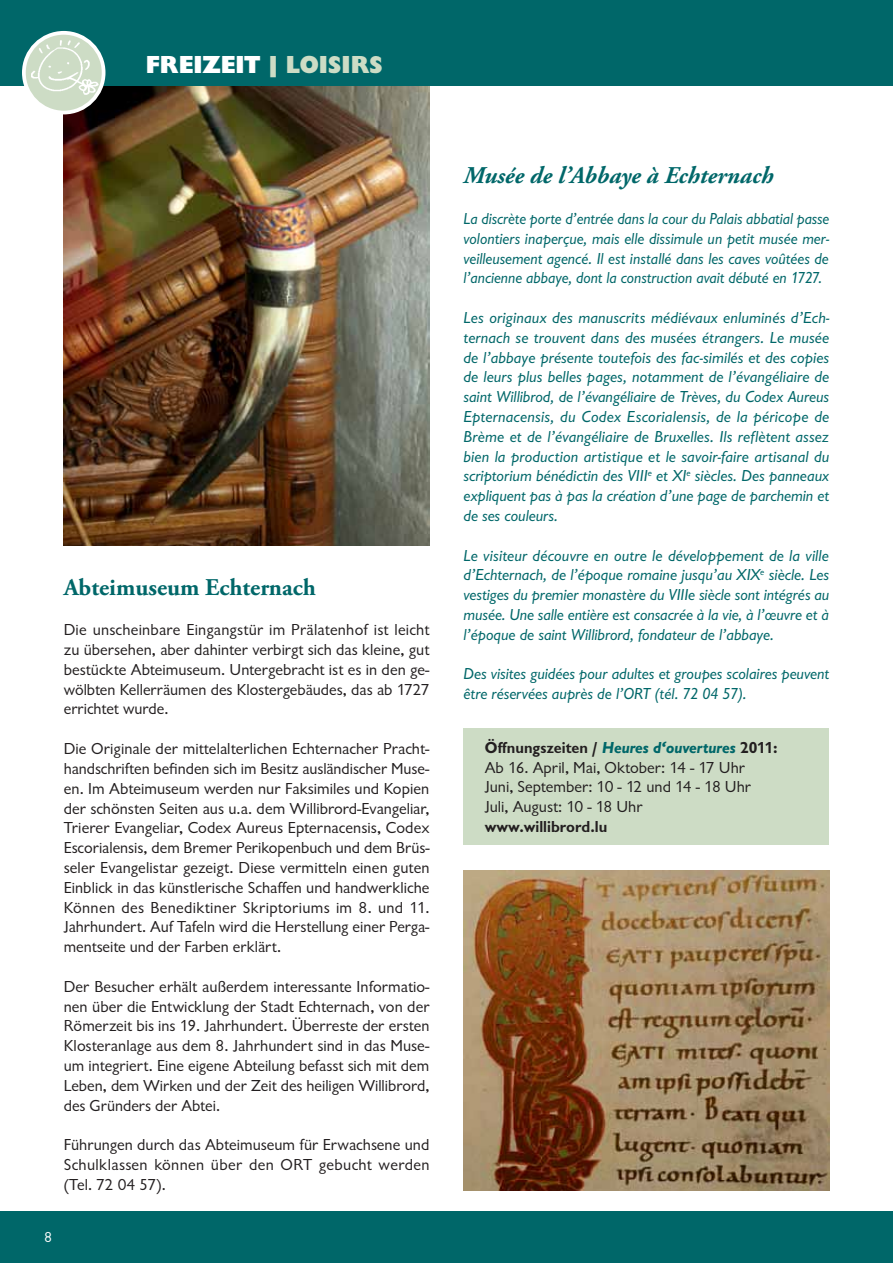
<style>
.page{position:relative;width:893px;height:1263px;background:#fff}
.page>*{position:absolute;margin:0;border:0;box-sizing:border-box;transform-origin:0 0}
.t1{font:800 25.5px "Chantilly";color:#fff}
.t2{font:italic 700 24px "Adobe Garamond Pro";color:#006769}
.t3{font:700 24px "Adobe Garamond Pro";color:#006769}
.t4{font:16.5px/19.8px "Chantilly";color:#231f20;text-align:justify}
.t5{font:italic 16.5px/19.8px "Chantilly";color:#006769;text-align:justify}
.t6{font:italic 16.5px/19.8px "Chantilly";color:#006769;text-align:justify;scale:.96 1}
.t7{font:700 16.5px "Chantilly";color:#231f20}
.t8{font:15px "Chantilly";color:#fff}
.s1{color:#cddcc5}
.s2{font-weight:700}
.s3{font-weight:700;font-style:italic;color:#006769}
</style>
<div class="page">
<img style="left:64px;top:85px;width:365px;height:461px">
<div style="left:0;top:1212px;width:893px;height:51px;background:#006769"></div>
<div style="left:0;top:0;width:893px;height:85px;background:#006769"></div>
<svg style="left:24px;top:33px;width:80px;height:80px"></svg>
<div style="left:22px;top:31px;width:83px;height:83px;border:4px solid #fff;border-radius:50%"></div>
<img style="left:31px;top:40px;width:70px;height:67px">
<img style="left:463px;top:871px;width:366px;height:320px">
<div style="left:463px;top:728px;width:366px;height:116px;background:#cddcc5"></div>
<h1 class="t1" style="left:146px;top:50px;width:238px">FREIZEIT <span class="s1">| LOISIRS</span></h1>
<h2 class="t3" style="left:64px;top:573px;width:254px">Abteimuseum Echternach</h2>
<p class="t4" style="left:64px;top:620px;width:367px">Die unscheinbare Eingangstür im Prälatenhof ist leicht zu übersehen, aber dahinter verbirgt sich das kleine, gut bestückte Abteimuseum. Untergebracht ist es in den ge&shy;wölbten Kellerräumen des Klostergebäudes, das ab 1727 errichtet wurde.</p>
<p class="t4" style="left:64px;top:739px;width:367px">Die Originale der mittelalterlichen Echternacher Pracht&shy;handschriften befinden sich im Besitz ausländischer Muse&shy;en. Im Abteimuseum werden nur Faksimiles und Kopien der schönsten Seiten aus u.a. dem Willibrord-Evangeliar, Trierer Evangeliar, Codex Aureus Epternacensis, Codex Escorialensis, dem Bremer Perikopenbuch und dem Brüs&shy;seler Evangelistar gezeigt. Diese vermitteln einen guten Einblick in das künstlerische Schaffen und handwerkliche Können des Benediktiner Skriptoriums im 8. und 11.<br>Jahrhundert. Auf Tafeln wird die Herstellung einer Perga&shy;mentseite und der Farben erklärt.</p>
<p class="t4" style="left:64px;top:977px;width:367px">Der Besucher erhält außerdem interessante Informatio&shy;nen über die Entwicklung der Stadt Echternach, von der Römerzeit bis ins 19. Jahrhundert. Überreste der ersten Klosteranlage aus dem 8. Jahrhundert sind in das Muse&shy;um integriert. Eine eigene Abteilung befasst sich mit dem Leben, dem Wirken und der Zeit des heiligen Willibrord, des Gründers der Abtei.</p>
<p class="t4" style="left:64px;top:1135px;width:367px">Führungen durch das Abteimuseum für Erwachsene und Schulklassen können über den ORT gebucht werden (Tel. 72 04 57).</p>
<p class="t8" style="left:44px;top:1229px;width:9px">8</p>
<h2 class="t2" style="left:463px;top:162px;width:311px">Musée de l’Abbaye à Echternach</h2>
<p class="t6" style="left:463px;top:209px;width:383px">La discrète porte d’entrée dans la cour du Palais abbatial passe volontiers inaperçue, mais elle dissimule un petit musée mer&shy;veilleusement agencé. Il est installé dans les caves voûtées de l’ancienne abbaye, dont la construction avait débuté en 1727.</p>
<p class="t5" style="left:463px;top:308px;width:367px">Les originaux des manuscrits médiévaux enluminés d’Ech&shy;ternach se trouvent dans des musées étrangers. Le musée de l’abbaye présente toutefois des fac-similés et des copies de leurs plus belles pages, notamment de l’évangéliaire de saint Willibrod, de l’évangéliaire de Trèves, du Codex Aureus Epternacensis, du Codex Escorialensis, de la péricope de Brème et de l’évangéliaire de Bruxelles. Ils reflètent assez bien la production artistique et le savoir-faire artisanal du scriptorium bénédictin des VIII<sup>e</sup> et XI<sup>e</sup> siècles. Des panneaux expliquent pas à pas la création d’une page de parchemin et de ses couleurs.</p>
<p class="t5" style="left:463px;top:545px;width:367px">Le visiteur découvre en outre le développement de la ville d’Echternach, de l’époque romaine jusqu’au XIX<sup>e</sup> siècle. Les vestiges du premier monastère du VIIIe siècle sont intégrés au musée. Une salle entière est consacrée à la vie, à l’œuvre et à l’époque de saint Willibrord, fondateur de l’abbaye.</p>
<p class="t5" style="left:463px;top:664px;width:367px">Des visites guidées pour adultes et groupes scolaires peuvent être réservées auprès de l’ORT (tél. 72 04 57).</p>
<p class="t4" style="left:485px;top:738px;width:294px;text-align:left"><span class="s2">Öffnungszeiten /</span> <span class="s3">Heures d‘ouvertures</span> <span class="s2">2011:<br></span>Ab 16. April, Mai, Oktober: 14 - 17 Uhr Juni, September: 10 - 12 und 14 - 18 Uhr Juli, August: 10 - 18 Uhr</p>
<p class="t7" style="left:485px;top:817px;width:124px">www.willibrord.lu</p>
</div>
